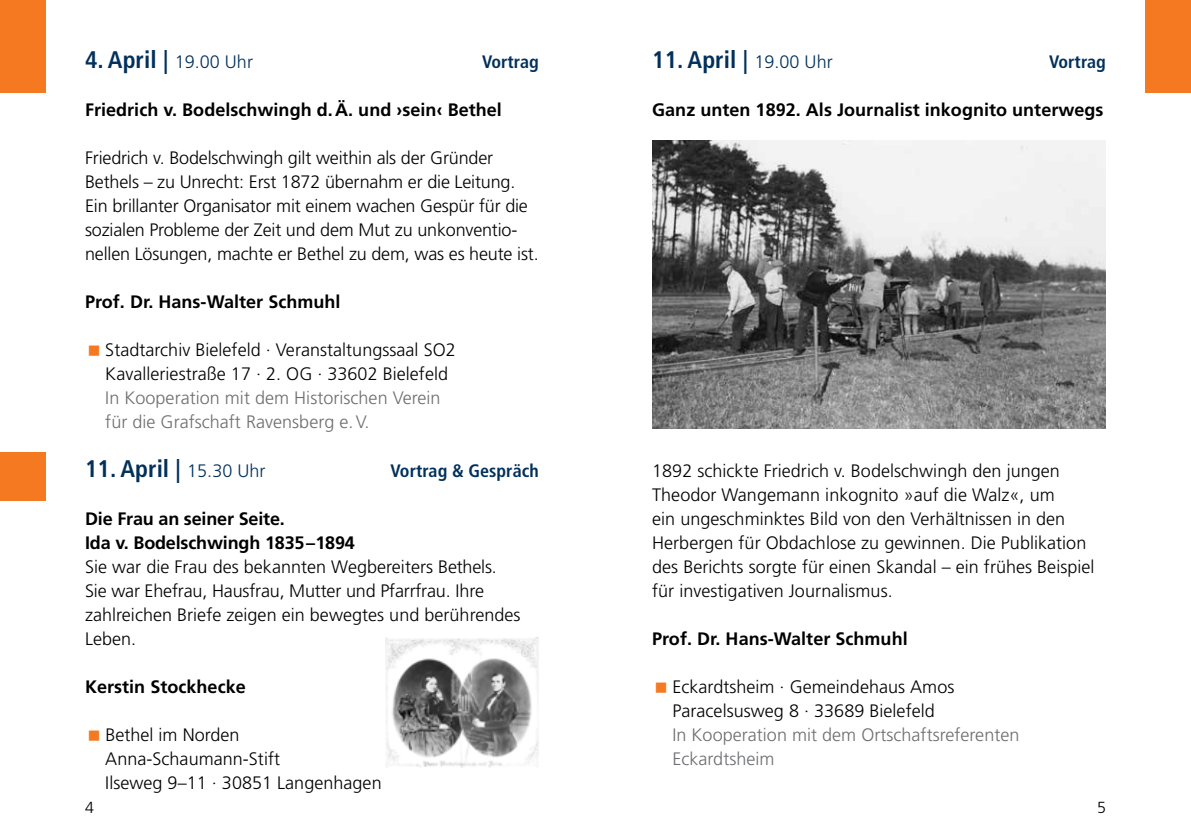
<style>
.page{position:relative;width:1191px;height:840px;background:#fff}
.page>*{position:absolute;margin:0;border:0;box-sizing:border-box;transform-origin:0 0}
.t1{font:700 condensed 24px "Frutiger";color:#00305b}
.t2{font:300 18px/24px "Frutiger";color:#000}
.t3{font:700 18px/24px "Frutiger";color:#000}
.t4{font:300 18px/24px "Frutiger";color:#6d6e71}
.t5{font:700 condensed 18px "Frutiger";color:#00305b}
.t6{font:300 16px "Frutiger";color:#000}
.s1{font-weight:300;font-stretch:normal;font-size:18px}
</style>
<div class="page">
<img style="left:385px;top:637px;width:154px;height:129px">
<div style="left:0;top:452px;width:45px;height:48px;background:#f47920"></div>
<div style="left:0;top:0;width:45px;height:92px;background:#f47920"></div>
<div style="left:1145px;top:0;width:46px;height:92px;background:#f47920"></div>
<img style="left:652px;top:140px;width:454px;height:288px">
<h1 class="t1" style="left:85px;top:45px;width:169px">4. April | <span class="s1">19.00 Uhr</span></h1>
<p class="t5" style="left:482px;top:51px;width:58px">Vortrag</p>
<p class="t3" style="left:85px;top:98px;width:418px">Friedrich v. Bodelschwingh d.Ä. und ›sein‹ Bethel</p>
<p class="t2" style="left:85px;top:146px;width:455px">Friedrich v. Bodelschwingh gilt weithin als der Gründer Bethels – zu Unrecht: Erst 1872 übernahm er die Leitung.<br>Ein brillanter Organisator mit einem wachen Gespür für die sozialen Probleme der Zeit und dem Mut zu unkonventio&shy;nellen Lösungen, machte er Bethel zu dem, was es heute ist.</p>
<p class="t3" style="left:85px;top:290px;width:257px">Prof. Dr. Hans-Walter Schmuhl</p>
<p class="t2" style="left:105px;top:338px;width:352px">Stadtarchiv Bielefeld · Veranstaltungssaal SO2<br>Kavalleriestraße 17 · 2. OG · 33602 Bielefeld</p>
<p class="t4" style="left:105px;top:386px;width:337px">In Kooperation mit dem Historischen Verein für die Grafschaft Ravensberg e.V.</p>
<h1 class="t1" style="left:85px;top:453px;width:182px">11. April | <span class="s1">15.30 Uhr</span></h1>
<p class="t5" style="left:390px;top:459px;width:150px">Vortrag &amp; Gespräch</p>
<p class="t3" style="left:85px;top:506px;width:271px">Die Frau an seiner Seite.<br>Ida v. Bodelschwingh 1835–1894</p>
<p class="t2" style="left:85px;top:554px;width:437px">Sie war die Frau des bekannten Wegbereiters Bethels.<br>Sie war Ehefrau, Hausfrau, Mutter und Pfarrfrau. Ihre zahlreichen Briefe zeigen ein bewegtes und berührendes Leben.</p>
<p class="t3" style="left:85px;top:674px;width:162px">Kerstin Stockhecke</p>
<p class="t2" style="left:105px;top:722px;width:278px">Bethel im Norden<br>Anna-Schaumann-Stift<br>Ilseweg 9–11 · 30851 Langenhagen</p>
<h1 class="t1" style="left:652px;top:45px;width:182px">11. April | <span class="s1">19.00 Uhr</span></h1>
<p class="t5" style="left:1049px;top:51px;width:58px">Vortrag</p>
<p class="t3" style="left:652px;top:98px;width:453px">Ganz unten 1892. Als Journalist inkognito unterwegs</p>
<p class="t2" style="left:652px;top:458px;width:444px">1892 schickte Friedrich v. Bodelschwingh den jungen Theodor Wangemann inkognito »auf die Walz«, um<br>ein ungeschminktes Bild von den Verhältnissen in den Herbergen für Obdachlose zu gewinnen. Die Publikation des Berichts sorgte für einen Skandal – ein frühes Beispiel für investigativen Journalismus.</p>
<p class="t3" style="left:652px;top:626px;width:257px">Prof. Dr. Hans-Walter Schmuhl</p>
<p class="t2" style="left:672px;top:674px;width:283px">Eckardtsheim · Gemeindehaus Amos<br>Paracelsusweg 8 · 33689 Bielefeld</p>
<p class="t4" style="left:672px;top:722px;width:348px">In Kooperation mit dem Ortschaftsreferenten<br>Eckardtsheim</p>
<p class="t6" style="left:85px;top:797px;width:10px">4</p>
<p class="t6" style="left:1097px;top:797px;width:10px">5</p>
</div>
